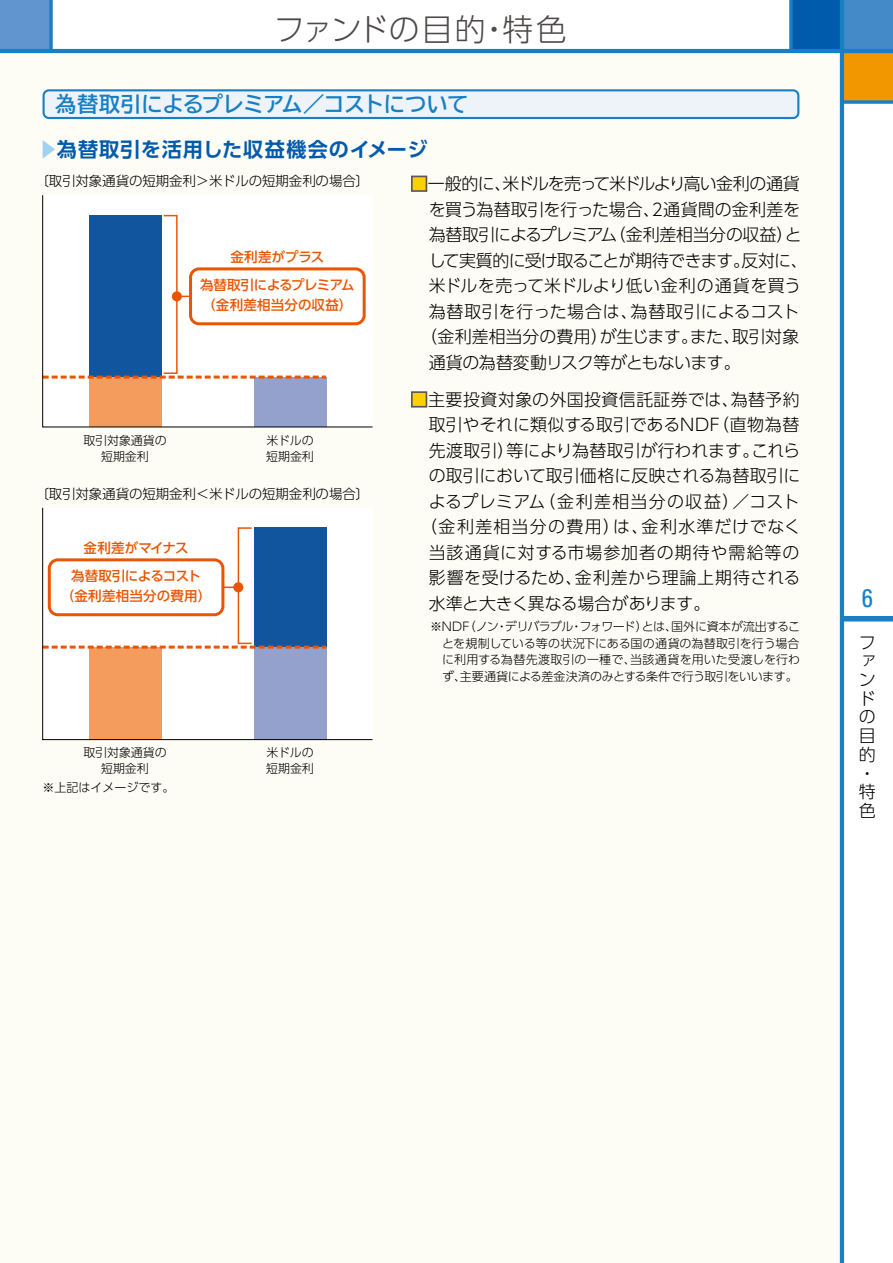
<style>
.page{position:relative;width:893px;height:1263px;background:#fff}
.page>*{position:absolute;margin:0;border:0;box-sizing:border-box;transform-origin:0 0}
.t1{font:300 30.9px "UD Shin Go Pro";letter-spacing:.005em;color:#4c4948}
.t2{font:condensed 25.5px "Univers";color:#187fc4}
.t3{font:700 21.3px "TBUD Go Std";letter-spacing:-.03em;color:#187fc4}
.t4{font:700 20.1px "UD Shin Go Pro De";letter-spacing:.045em;color:#005bac}
.t5{font:300 16.95px/18.8px "UD Shin Go Pro";letter-spacing:-.005em;color:#000}
.t6{font:300 16.95px "UD Shin Go Pro";letter-spacing:.02em;color:#000}
.t7{font:300 16.95px "UD Shin Go Pro";letter-spacing:.055em;color:#000}
.t8{font:300 16.95px "UD Shin Go Pro";letter-spacing:-.065em;color:#000}
.t9{font:300 16.95px "UD Shin Go Pro";letter-spacing:-.03em;color:#000}
.t10{font:300 16.95px "UD Shin Go Pro";letter-spacing:-.05em;color:#000}
.t11{font:300 16.95px "UD Shin Go Pro";letter-spacing:.07em;color:#000}
.t12{font:300 16.95px "UD Shin Go Pro";letter-spacing:.03em;color:#000}
.t13{font:300 16.95px "UD Shin Go Pro";letter-spacing:-.035em;color:#000}
.t14{font:500 13.5px/19.5px "UD Shin Go Pro";letter-spacing:.01em;color:#ea5504}
.t15{font:300 13.5px "UD Shin Go Pro";letter-spacing:-.01em;color:#000}
.t16{font:300 12px/15.9px "UD Shin Go Pro";letter-spacing:-.01em;color:#000;text-align:center}
.s1{color:#a0d2f2}
.s2{color:#fdd000}
</style>
<div class="page">
<div style="left:0;top:49px;width:841px;height:1214px;background:#fdfcf5"></div>
<div style="left:791px;top:0;width:51px;height:51px;background:#005bac"></div>
<div style="left:842px;top:0;width:51px;height:51px;background:#448ac9"></div>
<div style="left:0;top:0;width:51px;height:51px;background:#6095d0"></div>
<div style="left:842px;top:51px;width:51px;height:51px;background:#f39700"></div>
<svg style="left:49px;top:0;width:4px;height:49px"></svg>
<div style="left:842px;top:616px;width:51px;height:5px;background:#187fc4"></div>
<hr style="left:840px;top:0;width:4px;height:1263px;background:#187fc4">
<hr style="left:0;top:49px;width:893px;height:4px;background:#187fc4">
<svg style="left:844px;top:100px;width:49px;height:4px"></svg>
<svg style="left:789px;top:0;width:4px;height:49px"></svg>
<div style="left:411px;top:176px;width:16px;height:16px;border:2px solid #595757"></div>
<svg style="left:42px;top:195px;width:331px;height:233px"></svg>
<div style="left:411px;top:391px;width:16px;height:17px;border:2px solid #595757"></div>
<svg style="left:42px;top:507px;width:331px;height:233px"></svg>
<svg style="left:43px;top:89px;width:756px;height:30px"></svg>
<h1 class="t1" style="left:274px;top:4px;width:295px">ファンドの目的・特色</h1>
<h3 class="t3" style="left:55px;top:87px;width:414px">為替取引によるプレミアム／コストについて</h3>
<h3 class="t4" style="left:38px;top:133px;width:391px"><span class="s1">▶</span>為替取引を活用した収益機会のイメージ</h3>
<h3 class="t8" style="left:411px;top:170px;width:391px"><span class="s2">■</span>一般的に、米ドルを売って米ドルより高い金利の通貨</h3>
<h3 class="t5" style="left:429px;top:199px;width:373px">を買う為替取引を行った場合、2通貨間の金利差を</h3>
<h3 class="t9" style="left:429px;top:221px;width:375px">為替取引によるプレミアム（金利差相当分の収益）と</h3>
<h3 class="t10" style="left:429px;top:246px;width:381px">して実質的に受け取ることが期待できます。反対に、</h3>
<h3 class="t5" style="left:429px;top:276px;width:374px">米ドルを売って米ドルより低い金利の通貨を買う</h3>
<h3 class="t6" style="left:429px;top:297px;width:372px">為替取引を行った場合は、為替取引によるコスト</h3>
<h3 class="t5" style="left:420px;top:327px;width:381px">（金利差相当分の費用）が生じます。また、取引対象</h3>
<h3 class="t13" style="left:429px;top:348px;width:314px">通貨の為替変動リスク等がともないます。</h3>
<p class="t15" style="left:35px;top:170px;width:335px">〔取引対象通貨の短期金利＞米ドルの短期金利の場合〕</p>
<p class="t14" style="left:230px;top:247px;width:95px">金利差がプラス</p>
<p class="t14" style="left:200px;top:275px;width:156px">為替取引によるプレミアム（金利差相当分の収益）</p>
<p class="t16" style="left:83px;top:432px;width:85px">取引対象通貨の短期金利</p>
<p class="t16" style="left:266px;top:432px;width:49px;text-align:left">米ドルの短期金利</p>
<p class="t15" style="left:35px;top:483px;width:335px">〔取引対象通貨の短期金利＜米ドルの短期金利の場合〕</p>
<p class="t14" style="left:84px;top:538px;width:107px">金利差がマイナス</p>
<p class="t14" style="left:61px;top:566px;width:152px;text-align:center">為替取引によるコスト<br>（金利差相当分の費用）</p>
<p class="t16" style="left:83px;top:744px;width:85px">取引対象通貨の短期金利</p>
<p class="t16" style="left:266px;top:744px;width:49px;text-align:left">米ドルの短期金利</p>
<p class="t16" style="left:43px;top:779px;width:133px">※上記はイメージです。</p>
<h3 class="t6" style="left:411px;top:386px;width:390px"><span class="s2">■</span>主要投資対象の外国投資信託証券では、為替予約</h3>
<h3 class="t5" style="left:429px;top:415px;width:372px">取引やそれに類似する取引であるNDF（直物為替</h3>
<h3 class="t5" style="left:429px;top:440px;width:373px">先渡取引）等により為替取引が行われます。これら</h3>
<h3 class="t5" style="left:429px;top:466px;width:373px">の取引において取引価格に反映される為替取引に</h3>
<h3 class="t7" style="left:429px;top:488px;width:372px">よるプレミアム（金利差相当分の収益）／コスト</h3>
<h3 class="t11" style="left:420px;top:513px;width:382px">（金利差相当分の費用）は、金利水準だけでなく</h3>
<h3 class="t7" style="left:429px;top:539px;width:372px">当該通貨に対する市場参加者の期待や需給等の</h3>
<h3 class="t12" style="left:429px;top:564px;width:373px">影響を受けるため、金利差から理論上期待される</h3>
<h3 class="t5" style="left:429px;top:593px;width:283px">水準と大きく異なる場合があります。</h3>
<p class="t16" style="left:442px;top:618px;width:360px;line-height:16.5px;text-align:justify;text-indent:-12px">※NDF（ノン・デリバラブル・フォワード）とは、国外に資本が流出することを規制している等の状況下にある国の通貨の為替取引を行う場合に利用する為替先渡取引の一種で、当該通貨を用いた受渡しを行わず、主要通貨による差金決済のみとする条件で行う取引をいいます。</p>
<h2 class="t2" style="left:862px;top:582px;width:13px">6</h2>
<h3 class="t5" style="left:859px;top:632px;width:18px">ファンドの目的・特色</h3>
</div>
